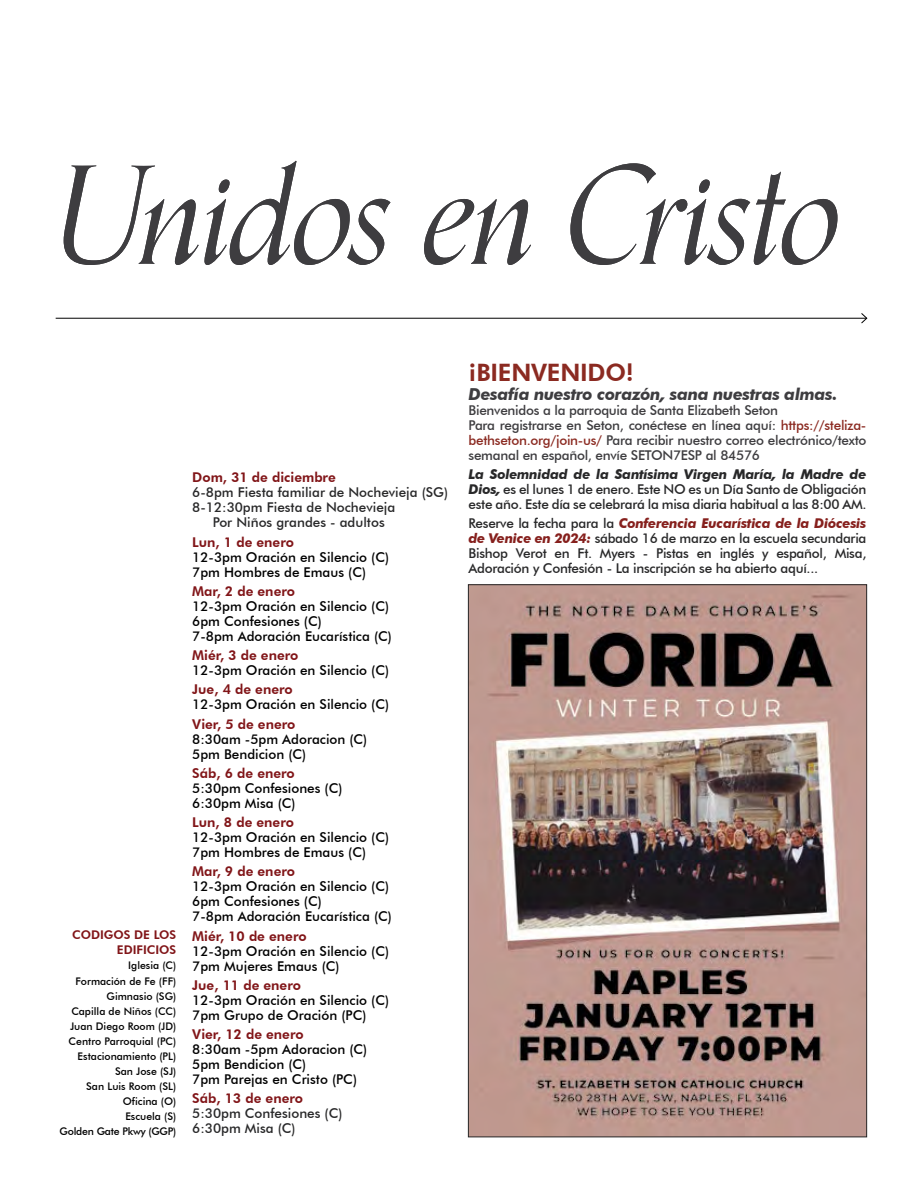
<style>
.page{position:relative;width:918px;height:1188px;background:#fff}
.page>*{position:absolute;margin:0;border:0;box-sizing:border-box;transform-origin:0 0}
.t1{font:italic 135px "Orpheus Pro";letter-spacing:-.02em;color:#3e3d40}
.t2{font:800 24px "Futura BT";letter-spacing:-.01em;color:#8b2a21}
.t3{font:italic 700 16.5px "Futura BT";letter-spacing:-.02em;color:#3e3d40}
.t4{font:500 13.5px/15px "Futura BT";color:#000}
.t5{font:500 13.5px/15px "Futura BT";letter-spacing:-.02em;color:#282829;text-align:justify}
.t6{font:500 13.5px/15px "Futura BT";letter-spacing:-.02em;color:#3e3d40}
.t7{font:800 13.5px "Futura BT";color:#811518}
.t8{font:500 13.5px/15px "Futura BT";color:#282829}
.t9{font:800 12px/15px "Futura BT";color:#811518;text-align:right}
.t10{font:500 10.5px/15px "Futura BT";color:#000;text-align:right}
.s1{color:#8b2a21}
.s2{font-weight:700;font-style:italic}
.s3{font-weight:700;font-style:italic;color:#86201d}
</style>
<div class="page">
<img style="left:470px;top:587px;width:395px;height:548px">
<hr style="left:56px;top:318px;width:811px;height:1px;background:#000">
<svg style="left:860px;top:313px;width:8px;height:11px"></svg>
<h1 class="t1" style="left:54px;top:110px;width:789px">Unidos en Cristo</h1>
<p class="t9" style="left:72px;top:928px;width:106px">CODIGOS DE LOS<br>EDIFICIOS</p>
<p class="t10" style="left:60px;top:958px;width:118px">Iglesia (C)<br>Formación de Fe (FF)<br>Gimnasio (SG)<br>Capilla de Niños (CC)<br>Juan Diego Room (JD)<br>Centro Parroquial (PC)<br>Estacionamiento (PL)<br>San Jose (SJ)<br>San Luis Room (SL)<br>Oficina (O)<br>Escuela (S)<br>Golden Gate Pkwy (GGP)</p>
<p class="t7" style="left:192px;top:469px;width:145px">Dom, 31 de diciembre</p>
<p class="t8" style="left:192px;top:485px;width:257px">6-8pm Fiesta familiar de Nochevieja (SG)</p>
<p class="t8" style="left:192px;top:500px;width:204px">8-12:30pm Fiesta de Nochevieja</p>
<p class="t8" style="left:213px;top:515px;width:174px">Por Niños grandes - adultos</p>
<p class="t7" style="left:192px;top:534px;width:103px">Lun, 1 de enero</p>
<p class="t4" style="left:192px;top:549px;width:198px">12-3pm Oración en Silencio (C)<br>7pm Hombres de Emaus (C)</p>
<p class="t7" style="left:192px;top:583px;width:104px">Mar, 2 de enero</p>
<p class="t4" style="left:192px;top:599px;width:201px">12-3pm Oración en Silencio (C)<br>6pm Confesiones (C)<br>7-8pm Adoración Eucarística (C)</p>
<p class="t7" style="left:192px;top:647px;width:108px">Miér, 3 de enero</p>
<p class="t4" style="left:192px;top:663px;width:198px">12-3pm Oración en Silencio (C)</p>
<p class="t7" style="left:192px;top:681px;width:102px">Jue, 4 de enero</p>
<p class="t4" style="left:192px;top:697px;width:198px">12-3pm Oración en Silencio (C)</p>
<p class="t7" style="left:192px;top:716px;width:105px">Vier, 5 de enero</p>
<p class="t4" style="left:192px;top:731px;width:177px">8:30am -5pm Adoracion (C)<br>5pm Bendicion (C)</p>
<p class="t7" style="left:192px;top:765px;width:104px">Sáb, 6 de enero</p>
<p class="t4" style="left:192px;top:781px;width:152px">5:30pm Confesiones (C)<br>6:30pm Misa (C)</p>
<p class="t7" style="left:192px;top:814px;width:103px">Lun, 8 de enero</p>
<p class="t4" style="left:192px;top:830px;width:198px">12-3pm Oración en Silencio (C)<br>7pm Hombres de Emaus (C)</p>
<p class="t7" style="left:192px;top:863px;width:104px">Mar, 9 de enero</p>
<p class="t4" style="left:192px;top:879px;width:201px">12-3pm Oración en Silencio (C)<br>6pm Confesiones (C)<br>7-8pm Adoración Eucarística (C)</p>
<p class="t7" style="left:192px;top:928px;width:116px">Miér, 10 de enero</p>
<p class="t4" style="left:192px;top:943px;width:198px">12-3pm Oración en Silencio (C)<br>7pm Mujeres Emaus (C)</p>
<p class="t7" style="left:192px;top:977px;width:110px">Jue, 11 de enero</p>
<p class="t4" style="left:192px;top:993px;width:198px">12-3pm Oración en Silencio (C)<br>7pm Grupo de Oración (PC)</p>
<p class="t7" style="left:192px;top:1026px;width:113px">Vier, 12 de enero</p>
<p class="t4" style="left:192px;top:1042px;width:177px">8:30am -5pm Adoracion (C)<br>5pm Bendicion (C)<br>7pm Parejas en Cristo (PC)</p>
<p class="t7" style="left:192px;top:1090px;width:112px">Sáb, 13 de enero</p>
<p class="t8" style="left:192px;top:1106px;width:152px">5:30pm Confesiones (C)<br>6:30pm Misa (C)</p>
<h2 class="t2" style="left:469px;top:357px;width:167px">¡BIENVENIDO!</h2>
<p class="t3" style="left:469px;top:384px;width:370px">Desafía nuestro corazón, sana nuestras almas.</p>
<p class="t6" style="left:469px;top:402px;width:399px">Bienvenidos a la parroquia de Santa Elizabeth Seton<br>Para registrarse en Seton, conéctese en línea aquí: <span class="s1">https://steliza&shy;bethseton.org/join-us/</span> Para recibir nuestro correo electrónico/texto semanal en español, envíe SETON7ESP al 84576</p>
<p class="t5" style="left:469px;top:467px;width:399px"><span class="s2">La Solemnidad de la Santísima Virgen María, la Madre de Dios,</span> es el lunes 1 de enero. Este NO es un Día Santo de Obligación este año. Este día se celebrará la misa diaria habitual a las 8:00 AM.</p>
<p class="t5" style="left:469px;top:516px;width:399px">Reserve la fecha para la <span class="s3">Conferencia Eucarística de la Diócesis de Venice en 2024:</span> sábado 16 de marzo en la escuela secundaria Bishop Verot en Ft. Myers - Pistas en inglés y español, Misa, Adoración y Confesión - La inscripción se ha abierto aquí...</p>
</div>
